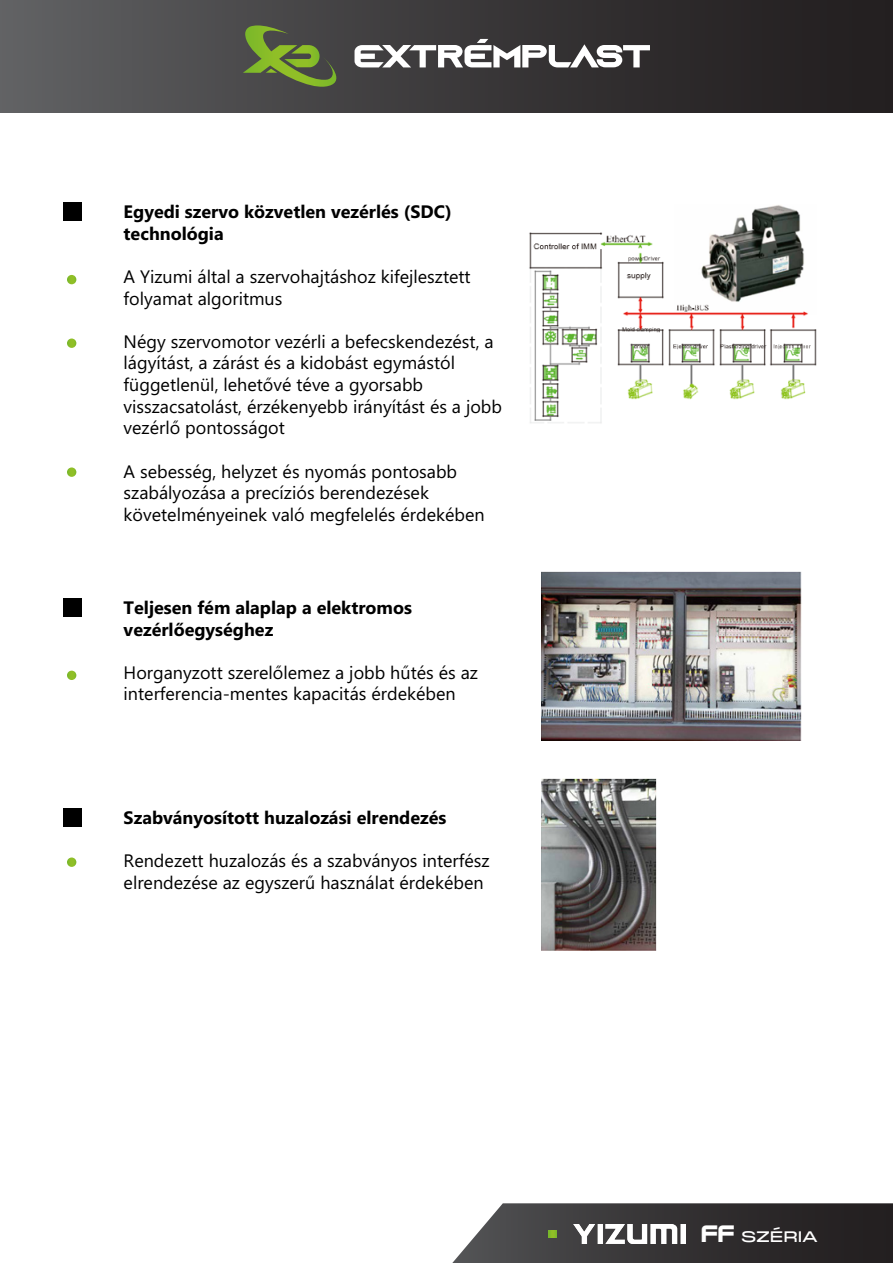
<style>
.page{position:relative;width:893px;height:1263px;background:#fff}
.page>*{position:absolute;margin:0;border:0;box-sizing:border-box;transform-origin:0 0}
.t1{font:18px/21.6px "Microsoft Phags Pa";color:#000}
.t2{font:700 18px/21.6px "Microsoft Phags Pa";color:#000}
.t3{font:15.15px "Monument Extended";letter-spacing:-.04em;color:#fff}
.s1{font-family:"b Biger Over";font-size:22.5px}
</style>
<div class="page">
<div style="left:0;top:0;width:893px;height:112px;background:linear-gradient(to right,#5e5f60,#1e191a)"></div>
<svg style="left:355px;top:39px;width:295px;height:28px"></svg>
<svg style="left:243px;top:25px;width:103px;height:67px;background:#5a693d"></svg>
<div style="left:63px;top:203px;width:18px;height:18px;background:#000"></div>
<svg style="left:67px;top:275px;width:9px;height:9px"></svg>
<svg style="left:67px;top:338px;width:9px;height:10px"></svg>
<svg style="left:67px;top:467px;width:9px;height:10px"></svg>
<div style="left:63px;top:598px;width:18px;height:18px;background:#000"></div>
<svg style="left:67px;top:671px;width:9px;height:9px"></svg>
<div style="left:63px;top:808px;width:18px;height:18px;background:#000"></div>
<svg style="left:67px;top:857px;width:9px;height:10px"></svg>
<img style="left:529px;top:205px;width:288px;height:218px">
<img style="left:542px;top:571px;width:260px;height:169px">
<img style="left:542px;top:779px;width:115px;height:171px">
<svg style="left:452px;top:1203px;width:441px;height:60px;background:#434141"></svg>
<img style="left:573px;top:1224px;width:112px;height:20px">
<p class="t2" style="left:124px;top:200px;width:330px">Egyedi szervo közvetlen vezérlés (SDC) technológia</p>
<p class="t1" style="left:124px;top:265px;width:349px">A Yizumi által a szervohajtáshoz kifejlesztett folyamat algoritmus</p>
<p class="t1" style="left:124px;top:330px;width:380px">Négy szervomotor vezérli a befecskendezést, a lágyítást, a zárást és a kidobást egymástól függetlenül, lehetővé téve a gyorsabb visszacsatolást, érzékenyebb irányítást és a jobb vezérlő pontosságot</p>
<p class="t1" style="left:124px;top:459px;width:362px">A sebesség, helyzet és nyomás pontosabb szabályozása a precíziós berendezések követelményeinek való megfelelés érdekében</p>
<p class="t2" style="left:124px;top:596px;width:290px">Teljesen fém alaplap a elektromos vezérlőegységhez</p>
<p class="t1" style="left:124px;top:661px;width:356px">Horganyzott szerelőlemez a jobb hűtés és az interferencia-mentes kapacitás érdekében</p>
<p class="t2" style="left:124px;top:806px;width:324px">Szabványosított huzalozási elrendezés</p>
<p class="t1" style="left:124px;top:849px;width:368px">Rendezett huzalozás és a szabványos interfész elrendezése az egyszerű használat érdekében</p>
<p class="t3" style="left:701px;top:1226px;width:119px"><span class="s1">FF</span> SZÉRIA</p>
</div>
